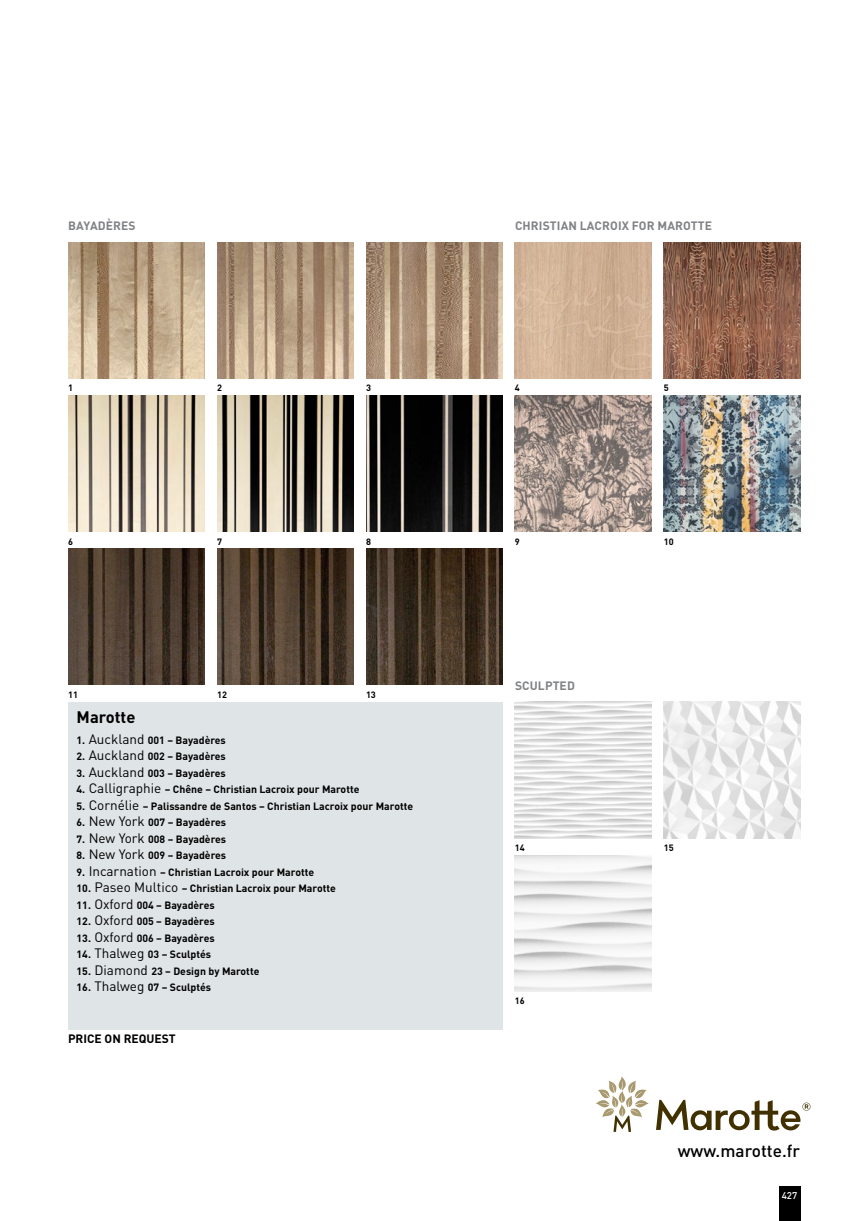
<style>
.page{position:relative;width:864px;height:1221px;background:#fff}
.page>*{position:absolute;margin:0;border:0;box-sizing:border-box;transform-origin:0 0}
.t1{font:500 17.25px "DIN Pro";color:#000}
.t2{font:700 16.5px "DIN Pro";color:#000}
.t3{font:700 12px "DIN Pro";letter-spacing:.01em;color:#808285}
.t4{font:700 12px "DIN Pro";color:#000}
.t5{font:700 10.5px "DIN Pro";color:#000}
.t6{font:500 9.75px "DIN Pro";color:#fff}
.t7{font:700 9.15px "DIN Pro";color:#000}
.s1{font-weight:400;font-size:13.5px}
</style>
<div class="page">
<div style="left:778px;top:1186px;width:21px;height:34px;background:#000"></div>
<svg style="left:596px;top:1076px;width:52px;height:55px"></svg>
<svg style="left:656px;top:1099px;width:154px;height:31px"></svg>
<div style="left:68px;top:702px;width:434px;height:327px;background:#dfe4e6"></div>
<img style="left:68px;top:242px;width:136px;height:136px">
<img style="left:217px;top:242px;width:136px;height:136px">
<img style="left:366px;top:242px;width:136px;height:136px">
<img style="left:514px;top:242px;width:137px;height:136px">
<img style="left:663px;top:242px;width:136px;height:136px">
<img style="left:663px;top:702px;width:136px;height:136px">
<img style="left:68px;top:395px;width:136px;height:136px">
<img style="left:217px;top:395px;width:136px;height:136px">
<img style="left:366px;top:395px;width:136px;height:136px">
<img style="left:514px;top:395px;width:137px;height:136px">
<img style="left:663px;top:395px;width:136px;height:136px">
<img style="left:68px;top:549px;width:136px;height:136px">
<img style="left:217px;top:549px;width:136px;height:136px">
<img style="left:366px;top:549px;width:136px;height:136px">
<p class="t3" style="left:68px;top:218px;width:69px">BAYADÈRES</p>
<p class="t3" style="left:515px;top:218px;width:198px">CHRISTIAN LACROIX FOR MAROTTE</p>
<p class="t7" style="left:68px;top:382px;width:6px">1</p>
<p class="t7" style="left:217px;top:382px;width:6px">2</p>
<p class="t7" style="left:366px;top:382px;width:6px">3</p>
<p class="t7" style="left:514px;top:382px;width:6px">4</p>
<p class="t7" style="left:68px;top:535px;width:6px">6</p>
<p class="t7" style="left:217px;top:535px;width:6px">7</p>
<p class="t7" style="left:366px;top:535px;width:6px">8</p>
<p class="t7" style="left:514px;top:535px;width:6px">9</p>
<p class="t7" style="left:68px;top:688px;width:11px">11</p>
<p class="t7" style="left:217px;top:688px;width:11px">12</p>
<p class="t7" style="left:366px;top:688px;width:11px">13</p>
<p class="t2" style="left:77px;top:706px;width:60px">Marotte</p>
<p class="t5" style="left:77px;top:733px;width:151px">1. <span class="s1">Auckland</span> 001 – Bayadères</p>
<p class="t5" style="left:77px;top:749px;width:151px">2. <span class="s1">Auckland</span> 002 – Bayadères</p>
<p class="t5" style="left:77px;top:766px;width:151px">3. <span class="s1">Auckland</span> 003 – Bayadères</p>
<p class="t5" style="left:77px;top:782px;width:284px">4. <span class="s1">Calligraphie</span> – Chêne – Christian Lacroix pour Marotte</p>
<p class="t5" style="left:77px;top:799px;width:338px">5. <span class="s1">Cornélie</span> – Palissandre de Santos – Christian Lacroix pour Marotte</p>
<p class="t5" style="left:77px;top:815px;width:151px">6. <span class="s1">New York</span> 007 – Bayadères</p>
<p class="t5" style="left:77px;top:832px;width:151px">7. <span class="s1">New York</span> 008 – Bayadères</p>
<p class="t5" style="left:77px;top:848px;width:151px">8. <span class="s1">New York</span> 009 – Bayadères</p>
<p class="t5" style="left:77px;top:865px;width:239px">9. <span class="s1">Incarnation</span> – Christian Lacroix pour Marotte</p>
<p class="t5" style="left:77px;top:881px;width:261px">10. <span class="s1">Paseo Multico</span> – Christian Lacroix pour Marotte</p>
<p class="t5" style="left:77px;top:898px;width:140px">11. <span class="s1">Oxford</span> 004 – Bayadères</p>
<p class="t5" style="left:77px;top:914px;width:140px">12. <span class="s1">Oxford</span> 005 – Bayadères</p>
<p class="t5" style="left:77px;top:931px;width:140px">13. <span class="s1">Oxford</span> 006 – Bayadères</p>
<p class="t5" style="left:77px;top:947px;width:136px">14. <span class="s1">Thalweg</span> 03 – Sculptés</p>
<p class="t5" style="left:77px;top:964px;width:184px">15. <span class="s1">Diamond</span> 23 – Design by Marotte</p>
<p class="t5" style="left:77px;top:980px;width:136px">16. <span class="s1">Thalweg</span> 07 – Sculptés</p>
<p class="t4" style="left:68px;top:1030px;width:109px">PRICE ON REQUEST</p>
<p class="t3" style="left:515px;top:677px;width:61px">SCULPTED</p>
<p class="t7" style="left:514px;top:841px;width:11px">14</p>
<p class="t7" style="left:514px;top:994px;width:11px">16</p>
<p class="t7" style="left:663px;top:382px;width:6px">5</p>
<p class="t7" style="left:663px;top:535px;width:11px">10</p>
<p class="t7" style="left:663px;top:841px;width:11px">15</p>
<p class="t1" style="left:677px;top:1139px;width:124px">www.marotte.fr</p>
<p class="t6" style="left:781px;top:1188px;width:17px">427</p>
</div>
